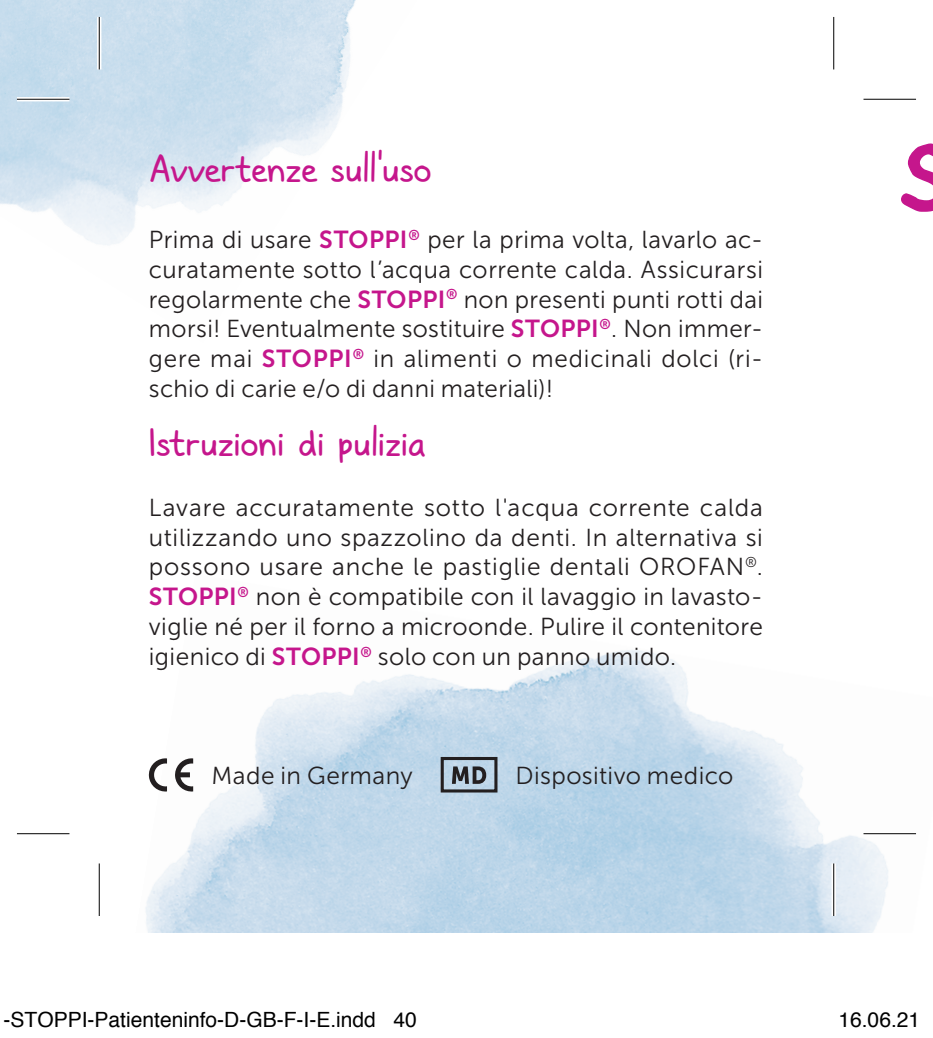
<style>
.page{position:relative;width:933px;height:1038px;background:#fff}
.page>*{position:absolute;margin:0;border:0;box-sizing:border-box;transform-origin:0 0}
.t1{font:700 108.85px "Gaegu";color:#c5168c}
.t2{font:35px "sagesans";letter-spacing:-.005em;color:#c5168c;scale:1.05 1}
.t3{font:24.5px/29.8px "Museo Sans 300";letter-spacing:.015em;color:#231f20;text-align:justify}
.t4{font:21px "Helvetica";color:#000}
.s1{font-family:"Museo Sans 700";color:#c5168c}
</style>
<div class="page">
<img style="left:145px;top:650px;width:743px;height:283px">
<img style="left:0;top:0;width:356px;height:245px">
<svg style="left:452px;top:766px;width:34px;height:18px"></svg>
<div style="left:441px;top:757px;width:56px;height:35px;border:3px solid #231f20"></div>
<svg style="left:148px;top:758px;width:19px;height:34px"></svg>
<svg style="left:174px;top:758px;width:19px;height:34px"></svg>
<svg style="left:901px;top:143px;width:32px;height:69px"></svg>
<svg style="left:17px;top:97px;width:52px;height:4px"></svg>
<svg style="left:863px;top:98px;width:53px;height:1px"></svg>
<svg style="left:17px;top:834px;width:52px;height:1px"></svg>
<svg style="left:863px;top:831px;width:53px;height:5px"></svg>
<svg style="left:97px;top:17px;width:4px;height:52px"></svg>
<svg style="left:98px;top:863px;width:1px;height:53px"></svg>
<svg style="left:834px;top:17px;width:1px;height:52px"></svg>
<svg style="left:831px;top:863px;width:5px;height:53px"></svg>
<hr style="left:17px;top:99px;width:52px;height:1px;background:#000">
<hr style="left:863px;top:99px;width:53px;height:1px;background:#000">
<hr style="left:17px;top:833px;width:52px;height:1px;background:#000">
<hr style="left:863px;top:833px;width:53px;height:1px;background:#000">
<hr style="left:99px;top:17px;width:1px;height:52px;background:#000">
<hr style="left:99px;top:863px;width:1px;height:53px;background:#000">
<hr style="left:833px;top:17px;width:1px;height:52px;background:#000">
<hr style="left:833px;top:863px;width:1px;height:53px;background:#000">
<h2 class="t2" style="left:149px;top:148px;width:270px">Avvertenze sull'uso</h2>
<p class="t3" style="left:149px;top:225px;width:615px">Prima di usare <span class="s1">STOPPI</span><sup>®</sup> per la prima volta, lavarlo ac&shy;curatamente sotto l’acqua corrente calda. Assicurarsi regolarmente che <span class="s1">STOPPI</span><sup>®</sup> non presenti punti rotti dai morsi! Eventualmente sostituire <span class="s1">STOPPI</span><sup>®</sup>. Non immer&shy;gere mai <span class="s1">STOPPI</span><sup>®</sup> in alimenti o medicinali dolci (ri&shy;schio di carie e/o di danni materiali)!</p>
<h2 class="t2" style="left:149px;top:423px;width:264px">Istruzioni di pulizia</h2>
<p class="t3" style="left:149px;top:493px;width:615px">Lavare accuratamente sotto l'acqua corrente calda utilizzando uno spazzolino da denti. In alternativa si possono usare anche le pastiglie dentali OROFAN<sup>®</sup>.<br><span class="s1">STOPPI</span><sup>®</sup> non è compatibile con il lavaggio in lavasto&shy;viglie né per il forno a microonde. Pulire il contenitore igienico di <span class="s1">STOPPI</span><sup>®</sup> solo con un panno umido.</p>
<p class="t3" style="left:211px;top:760px;width:202px">Made in Germany</p>
<p class="t3" style="left:515px;top:760px;width:219px">Dispositivo medico</p>
<h1 class="t1" style="left:899px;top:126px;width:57px">S</h1>
<p class="t4" style="left:4px;top:1004px;width:415px">-STOPPI-Patienteninfo-D-GB-F-I-E.indd 40</p>
<p class="t4" style="left:838px;top:1004px;width:83px">16.06.21</p>
</div>
